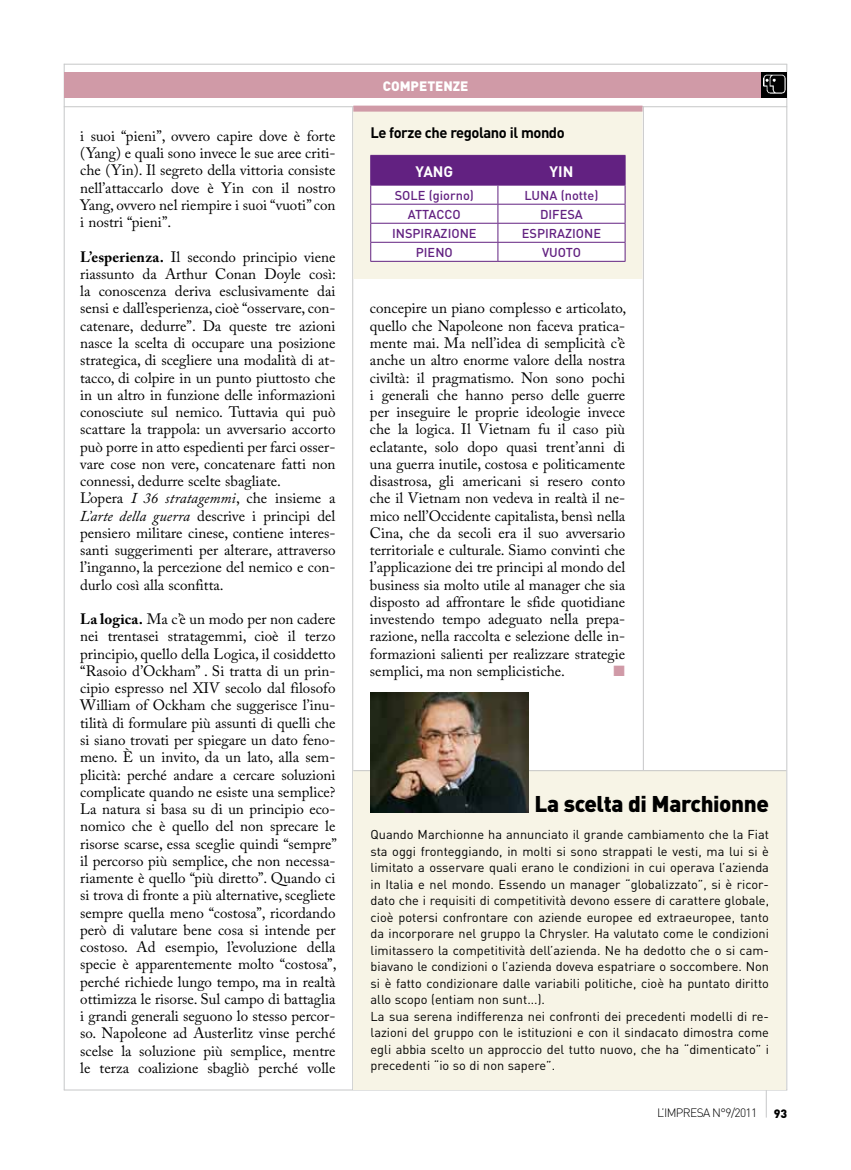
<style>
.page{position:relative;width:851px;height:1170px;background:#fff}
.page>*{position:absolute;margin:0;border:0;box-sizing:border-box;transform-origin:0 0}
.t1{font:900 22.5px "DIN";letter-spacing:-.02em;color:#000}
.t2{font:15px/17.2px "Adobe Caslon Pro";color:#000;text-align:justify}
.t3{font:700 15px "DIN";letter-spacing:-.03em;color:#000}
.t4{font:700 15px "DIN";color:#fff}
.t5{font:15px "Zapf Dingbats ITC";color:#d09aa7}
.t6{font:900 13.5px "DIN";color:#fff}
.t7{font:12.75px/16.5px "DIN";color:#000}
.t8{font:500 12.75px "DIN";color:#622181}
.t9{font:300 12px "DIN";letter-spacing:-.05em;color:#000}
.t10{font:900 12px "DIN";color:#000}
.s1{font-weight:700}
.s2{font-style:italic}
</style>
<div class="page">
<svg style="left:765px;top:1090px;width:1px;height:27px"></svg>
<hr style="left:64px;top:64px;width:1px;height:1026px;background:#c6c7c8">
<hr style="left:786px;top:64px;width:1px;height:1026px;background:#c6c7c8">
<hr style="left:64px;top:1089px;width:723px;height:1px;background:#c6c7c8">
<hr style="left:64px;top:64px;width:723px;height:1px;background:#c6c7c8">
<hr style="left:64px;top:106px;width:723px;height:1px;background:#c6c7c8">
<hr style="left:352px;top:107px;width:1px;height:982px;background:#c6c7c8">
<hr style="left:643px;top:106px;width:1px;height:983px;background:#c6c7c8">
<div style="left:64px;top:72px;width:722px;height:26px;background:#d09aa7"></div>
<div style="left:761px;top:72px;width:25px;height:26px;background:#000"></div>
<img style="left:763px;top:74px;width:22px;height:20px">
<div style="left:353px;top:770px;width:432px;height:319px;background:#f7f4e6"></div>
<hr style="left:353px;top:770px;width:433px;height:1px;background:#c6c7c8">
<div style="left:353px;top:112px;width:289px;height:167px;background:#f7f4e6"></div>
<div style="left:353px;top:106px;width:289px;height:6px;background:#d09aa7"></div>
<svg style="left:370px;top:155px;width:255px;height:106px"></svg>
<hr style="left:370px;top:261px;width:128px;height:1px;background:#622181">
<hr style="left:498px;top:261px;width:127px;height:1px;background:#622181">
<img style="left:370px;top:692px;width:158px;height:120px">
<p class="t2" style="left:80px;top:127px;width:257px">i suoi “pieni”, ovvero capire dove è forte (Yang) e quali sono invece le sue aree criti&shy;che (Yin). Il segreto della vittoria consiste nell’attaccarlo dove è Yin con il nostro Yang, ovvero nel riempire i suoi “vuoti” con i nostri “pieni”.</p>
<p class="t2" style="left:80px;top:248px;width:257px;text-align:left"><span class="s1">L’esperienza.</span> Il secondo principio viene riassunto da Arthur Conan Doyle così: la conoscenza deriva esclusivamente dai sensi e dall’esperienza, cioè “osservare, con&shy;catenare, dedurre”. Da queste tre azioni nasce la scelta di occupare una posizione strategica, di scegliere una modalità di at&shy;tacco, di colpire in un punto piuttosto che in un altro in funzione delle informazioni conosciute sul nemico. Tuttavia qui può scattare la trappola: un avversario accorto può porre in atto espedienti per farci osser&shy;vare cose non vere, concatenare fatti non connessi, dedurre scelte sbagliate.<br>L’opera <span class="s2">I 36 stratagemmi</span>, che insieme a <span class="s2">L’arte della guerra</span> descrive i principi del pensiero militare cinese, contiene interes&shy;santi suggerimenti per alterare, attraverso l’inganno, la percezione del nemico e con&shy;durlo così alla sconfitta.</p>
<p class="t2" style="left:80px;top:610px;width:258px"><span class="s1">La logica.</span> Ma c’è un modo per non cadere nei trentasei stratagemmi, cioè il terzo principio, quello della Logica, il cosiddetto “Rasoio d’Ockham” . Si tratta di un prin&shy;cipio espresso nel XIV secolo dal filosofo William of Ockham che suggerisce l’inu&shy;tilità di formulare più assunti di quelli che si siano trovati per spiegare un dato feno&shy;meno. È un invito, da un lato, alla sem&shy;plicità: perché andare a cercare soluzioni complicate quando ne esiste una semplice?<br>La natura si basa su di un principio eco&shy;nomico che è quello del non sprecare le risorse scarse, essa sceglie quindi “sempre” il percorso più semplice, che non necessa&shy;riamente è quello “più diretto”. Quando ci si trova di fronte a più alternative, scegliete sempre quella meno “costosa”, ricordando però di valutare bene cosa si intende per costoso. Ad esempio, l’evoluzione della specie è apparentemente molto “costosa”, perché richiede lungo tempo, ma in realtà ottimizza le risorse. Sul campo di battaglia i grandi generali seguono lo stesso percor&shy;so. Napoleone ad Austerlitz vinse perché scelse la soluzione più semplice, mentre le terza coalizione sbagliò perché volle</p>
<p class="t6" style="left:383px;top:77px;width:87px">competenze</p>
<p class="t3" style="left:370px;top:123px;width:196px">Le forze che regolano il mondo</p>
<p class="t4" style="left:415px;top:161px;width:39px">YANG</p>
<p class="t4" style="left:549px;top:161px;width:25px">YIN</p>
<p class="t8" style="left:394px;top:187px;width:81px">SOLE (GIORNO)</p>
<p class="t8" style="left:524px;top:187px;width:75px">LUNA (NOTTE)</p>
<p class="t8" style="left:408px;top:206px;width:54px">ATTACCO</p>
<p class="t8" style="left:540px;top:206px;width:44px">DIFESA</p>
<p class="t8" style="left:392px;top:225px;width:86px">INSPIRAZIONE</p>
<p class="t8" style="left:522px;top:225px;width:81px">ESPIRAZIONE</p>
<p class="t8" style="left:416px;top:244px;width:38px">PIENO</p>
<p class="t8" style="left:542px;top:244px;width:40px">VUOTO</p>
<p class="t2" style="left:370px;top:300px;width:258px">concepire un piano complesso e articolato, quello che Napoleone non faceva pratica&shy;mente mai. Ma nell’idea di semplicità c’è anche un altro enorme valore della nostra civiltà: il pragmatismo. Non sono pochi i generali che hanno perso delle guerre per inseguire le proprie ideologie invece che la logica. Il Vietnam fu il caso più eclatante, solo dopo quasi trent’anni di una guerra inutile, costosa e politicamente disastrosa, gli americani si resero conto che il Vietnam non vedeva in realtà il ne&shy;mico nell’Occidente capitalista, bensì nella Cina, che da secoli era il suo avversario territoriale e culturale. Siamo convinti che l’applicazione dei tre principi al mondo del business sia molto utile al manager che sia disposto ad affrontare le sfide quotidiane investendo tempo adeguato nella prepa&shy;razione, nella raccolta e selezione delle in&shy;formazioni salienti per realizzare strategie semplici, ma non semplicistiche.</p>
<p class="t5" style="left:613px;top:663px;width:13px">■</p>
<h1 class="t1" style="left:534px;top:788px;width:236px">La scelta di Marchionne</h1>
<p class="t7" style="left:370px;top:826px;width:400px">Quando Marchionne ha annunciato il grande cambiamento che la Fiat sta oggi fronteggiando, in molti si sono strappati le vesti, ma lui si è limitato a osservare quali erano le condizioni in cui operava l’azienda in Italia e nel mondo. Essendo un manager “globalizzato”, si è ricor&shy;dato che i requisiti di competitività devono essere di carattere globale, cioè potersi confrontare con aziende europee ed extraeuropee, tanto da incorporare nel gruppo la Chrysler. Ha valutato come le condizioni limitassero la competitività dell’azienda. Ne ha dedotto che o si cam&shy;biavano le condizioni o l’azienda doveva espatriare o soccombere. Non si è fatto condizionare dalle variabili politiche, cioè ha puntato diritto allo scopo (entiam non sunt...).<br>La sua serena indifferenza nei confronti dei precedenti modelli di re&shy;lazioni del gruppo con le istituzioni e con il sindacato dimostra come egli abbia scelto un approccio del tutto nuovo, che ha “dimenticato” i precedenti “io so di non sapere”.</p>
<p class="t9" style="left:657px;top:1105px;width:102px">L’IMPRESA N°9/2011</p>
<p class="t10" style="left:773px;top:1105px;width:15px">93</p>
</div>
